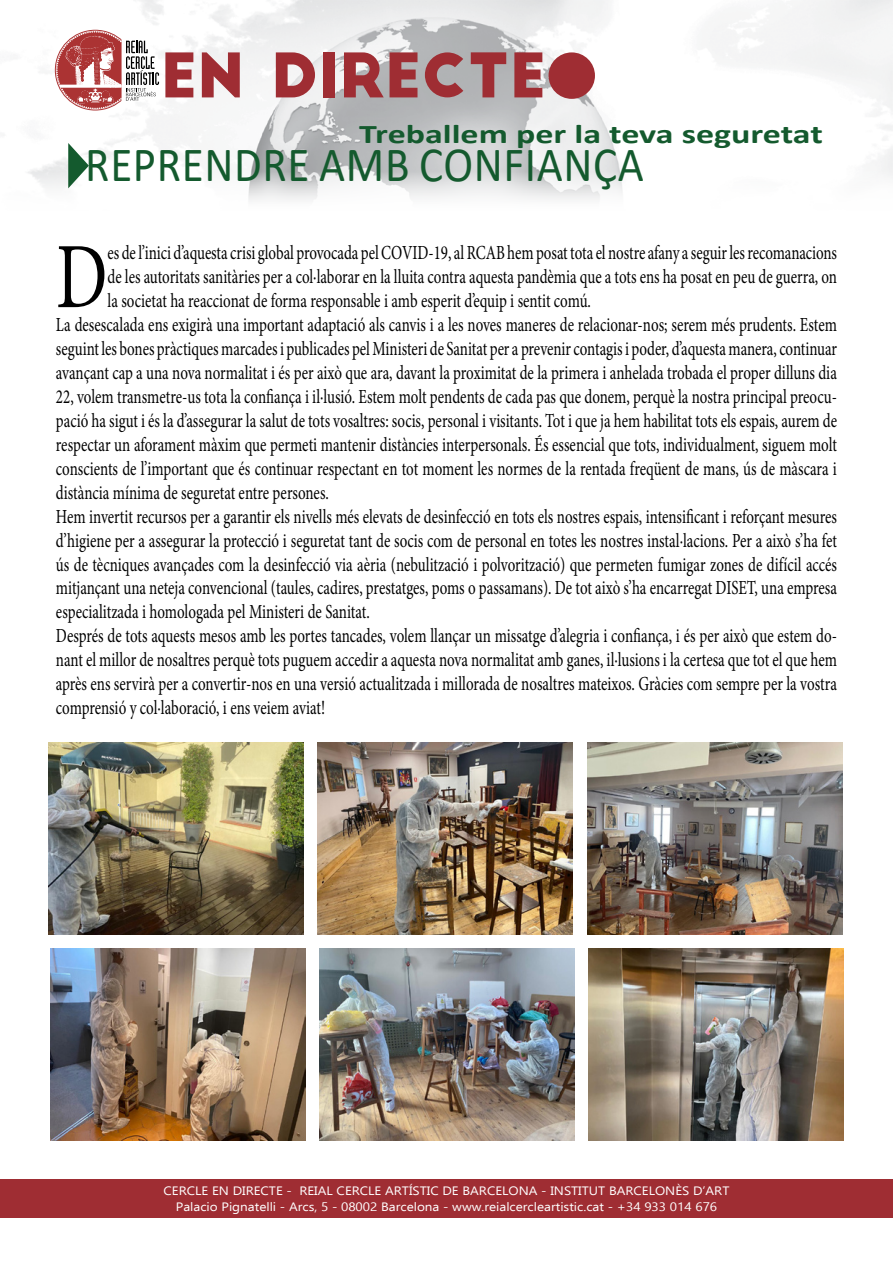
<style>
.page{position:relative;width:893px;height:1263px;background:#fff}
.page>*{position:absolute;margin:0;border:0;box-sizing:border-box;transform-origin:0 0}
.t1{font:93.6px "Minion Pro";color:#000;scale:.75 1}
.t2{font:60px "Big John";color:#9f2d33}
.t3{font:49.5px "Calibri";letter-spacing:.015em;color:#145a2e;scale:.91 1}
.t4{font:700 27px "Calibri";color:#145a2e;scale:1.33 1}
.t5{font:19.95px "Minion Pro";color:#000;scale:.75 1}
.t6{font:12.15px/16.2px "Ebrima";color:#fff;text-align:center;scale:1.11 1}
</style>
<div class="page">
<img style="left:28px;top:0;width:865px;height:201px">
<div style="left:0;top:1179px;width:893px;height:39px;background:#9f2d33"></div>
<svg style="left:55px;top:30px;width:104px;height:80px"></svg>
<div style="left:548px;top:52px;width:47px;height:47px;background:#9f2d33;border-radius:50%"></div>
<img style="left:48px;top:743px;width:256px;height:191px">
<img style="left:318px;top:743px;width:255px;height:191px">
<img style="left:587px;top:743px;width:255px;height:191px">
<img style="left:50px;top:949px;width:255px;height:191px">
<img style="left:319px;top:949px;width:256px;height:191px">
<img style="left:589px;top:949px;width:255px;height:191px">
<h2 class="t2" style="left:161px;top:49px;width:378px">EN DIRECTE</h2>
<h3 class="t4" style="left:359px;top:115px;width:350px">Treballem per la teva seguretat</h3>
<h3 class="t3" style="left:44px;top:130px;width:661px">✔REPRENDRE AMB CONFIANÇA</h3>
<h1 class="t1" style="left:56px;top:215px;width:70px">D</h1>
<p class="t5" style="left:108px;top:239px;width:974px">es de l’inici d’aquesta crisi global provocada pel COVID-19, al RCAB hem posat tota el nostre afany a seguir les recomanacions</p>
<p class="t5" style="left:108px;top:263px;width:974px">de les autoritats sanitàries per a col·laborar en la lluita contra aquesta pandèmia que a tots ens ha posat en peu de guerra, on</p>
<p class="t5" style="left:108px;top:287px;width:646px">la societat ha reaccionat de forma responsable i amb esperit d’equip i sentit comú.</p>
<p class="t5" style="left:56px;top:311px;width:1043px">La desescalada ens exigirà una important adaptació als canvis i a les noves maneres de relacionar-nos; serem més prudents. Estem</p>
<p class="t5" style="left:56px;top:335px;width:1043px">seguint les bones pràctiques marcades i publicades pel Ministeri de Sanitat per a prevenir contagis i poder, d’aquesta manera, continuar</p>
<p class="t5" style="left:56px;top:359px;width:1043px">avançant cap a una nova normalitat i és per això que ara, davant la proximitat de la primera i anhelada trobada el proper dilluns dia</p>
<p class="t5" style="left:56px;top:383px;width:1043px">22, volem transmetre-us tota la confiança i il·lusió. Estem molt pendents de cada pas que donem, perquè la nostra principal preocu-</p>
<p class="t5" style="left:56px;top:407px;width:1043px">pació ha sigut i és la d’assegurar la salut de tots vosaltres: socis, personal i visitants. Tot i que ja hem habilitat tots els espais, aurem de</p>
<p class="t5" style="left:56px;top:431px;width:1043px">respectar un aforament màxim que permeti mantenir distàncies interpersonals. És essencial que tots, individualment, siguem molt</p>
<p class="t5" style="left:56px;top:455px;width:1043px">conscients de l’important que és continuar respectant en tot moment les normes de la rentada freqüent de mans, ús de màscara i</p>
<p class="t5" style="left:56px;top:479px;width:365px">distància mínima de seguretat entre persones.</p>
<p class="t5" style="left:56px;top:503px;width:1043px">Hem invertit recursos per a garantir els nivells més elevats de desinfecció en tots els nostres espais, intensificant i reforçant mesures</p>
<p class="t5" style="left:56px;top:527px;width:1043px">d’higiene per a assegurar la protecció i seguretat tant de socis com de personal en totes les nostres instal·lacions. Per a això s’ha fet</p>
<p class="t5" style="left:56px;top:551px;width:1043px">ús de tècniques avançades com la desinfecció via aèria (nebulització i polvorització) que permeten fumigar zones de difícil accés</p>
<p class="t5" style="left:56px;top:575px;width:1043px">mitjançant una neteja convencional (taules, cadires, prestatges, poms o passamans). De tot això s’ha encarregat DISET, una empresa</p>
<p class="t5" style="left:56px;top:599px;width:420px">especialitzada i homologada pel Ministeri de Sanitat.</p>
<p class="t5" style="left:56px;top:623px;width:1043px">Després de tots aquests mesos amb les portes tancades, volem llançar un missatge d’alegria i confiança, i és per això que estem do-</p>
<p class="t5" style="left:56px;top:646px;width:1043px">nant el millor de nosaltres perquè tots puguem accedir a aquesta nova normalitat amb ganes, il·lusions i la certesa que tot el que hem</p>
<p class="t5" style="left:56px;top:670px;width:1043px">après ens servirà per a convertir-nos en una versió actualitzada i millorada de nosaltres mateixos. Gràcies com sempre per la vostra</p>
<p class="t5" style="left:56px;top:694px;width:360px">comprensió y col·laboració, i ens veiem aviat!</p>
<p class="t6" style="left:164px;top:1182px;width:511px">CERCLE EN DIRECTE - REIAL CERCLE ARTÍSTIC DE BARCELONA - INSTITUT BARCELONÈS D’ART<br>Palacio Pignatelli - Arcs, 5 - 08002 Barcelona - www.reialcercleartistic.cat - +34 933 014 676</p>
</div>
